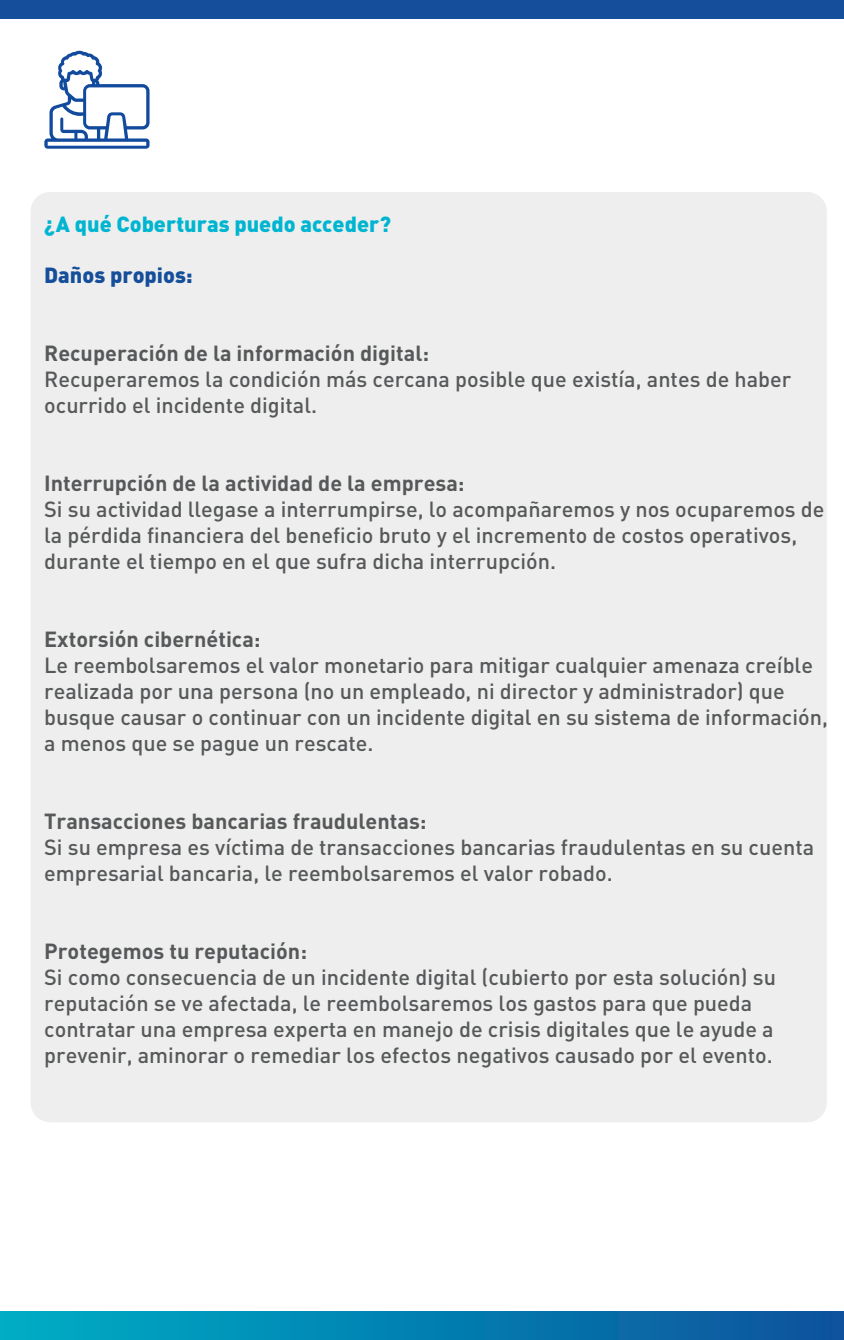
<style>
.page{position:relative;width:844px;height:1340px;background:#fff}
.page>*{position:absolute;margin:0;border:0;box-sizing:border-box;transform-origin:0 0}
.t1{font:500 21.7px/25.9px "DIN Pro";color:#57585a}
.t2{font:700 21.7px "DIN Pro";color:#57585a}
.t3{font:900 21.7px "DIN Pro";color:#00b5d1}
.t4{font:900 21.7px "DIN Pro";color:#154e9b}
</style>
<div class="page">
<div style="left:31px;top:192px;width:795px;height:930px;background:#edeeed;border-radius:19px"></div>
<svg style="left:44px;top:51px;width:105px;height:98px"></svg>
<div style="left:0;top:1311px;width:843px;height:28px;background:linear-gradient(to right,#00aec5,#0c529c)"></div>
<div style="left:0;top:0;width:843px;height:19px;background:#154e9b"></div>
<p class="t3" style="left:44px;top:209px;width:348px">¿A qué Coberturas puedo acceder?</p>
<p class="t4" style="left:44px;top:261px;width:150px">Daños propios:</p>
<p class="t2" style="left:44px;top:339px;width:386px">Recuperación de la información digital:</p>
<p class="t1" style="left:44px;top:366px;width:748px">Recuperaremos la condición más cercana posible que existía, antes de haber ocurrido el incidente digital.</p>
<p class="t2" style="left:44px;top:468px;width:422px">Interrupción de la actividad de la empresa:</p>
<p class="t1" style="left:44px;top:495px;width:781px">Si su actividad llegase a interrumpirse, lo acompañaremos y nos ocuparemos de la pérdida financiera del beneficio bruto y el incremento de costos operativos, durante el tiempo en el que sufra dicha interrupción.</p>
<p class="t2" style="left:44px;top:624px;width:218px">Extorsión cibernética:</p>
<p class="t1" style="left:44px;top:651px;width:785px">Le reembolsaremos el valor monetario para mitigar cualquier amenaza creíble realizada por una persona (no un empleado, ni director y administrador) que busque causar o continuar con un incidente digital en su sistema de información, a menos que se pague un rescate.</p>
<p class="t2" style="left:44px;top:806px;width:384px">Transacciones bancarias fraudulentas:</p>
<p class="t1" style="left:44px;top:833px;width:771px">Si su empresa es víctima de transacciones bancarias fraudulentas en su cuenta empresarial bancaria, le reembolsaremos el valor robado.</p>
<p class="t2" style="left:44px;top:936px;width:264px">Protegemos tu reputación:</p>
<p class="t1" style="left:44px;top:963px;width:733px">Si como consecuencia de un incidente digital (cubierto por esta solución) su reputación se ve afectada, le reembolsaremos los gastos para que pueda contratar una empresa experta en manejo de crisis digitales que le ayude a prevenir, aminorar o remediar los efectos negativos causado por el evento.</p>
</div>
